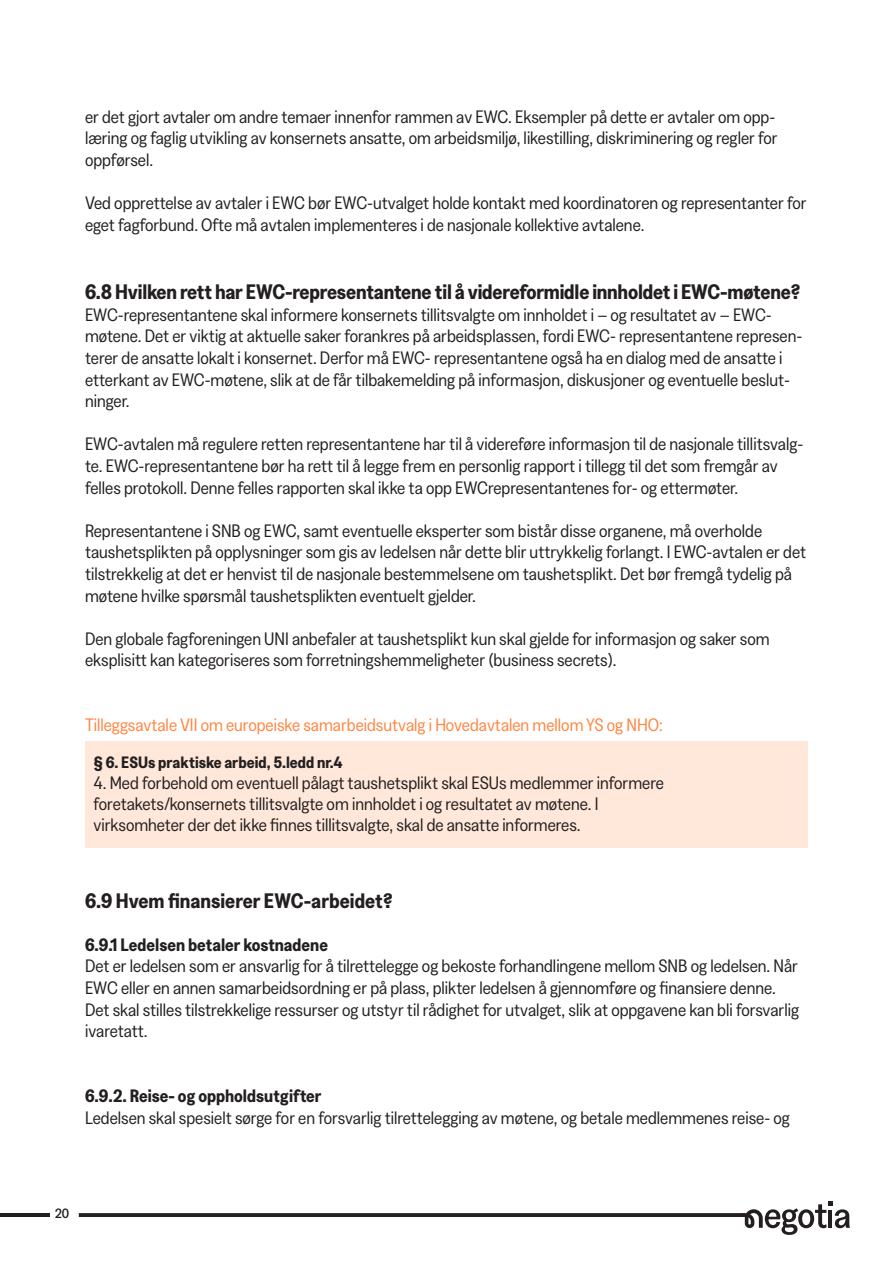
<style>
.page{position:relative;width:893px;height:1263px;background:#fff}
.page>*{position:absolute;margin:0;border:0;box-sizing:border-box;transform-origin:0 0}
.t1{font:700 21px "Greed";letter-spacing:-.01em;color:#231f20}
.t2{font:18px/21.6px "Greed";color:#231f20}
.t3{font:18px "Greed";color:#ff8542}
.t4{font:700 18px "Greed";color:#231f20}
.t5{font:700 16.5px "Greed";color:#231f20}
.t6{font:500 13.5px "Greed";color:#231f20}
</style>
<div class="page">
<div style="left:85px;top:741px;width:723px;height:106px;background:#ffe7d9"></div>
<hr style="left:0;top:1213px;width:50px;height:4px;background:#231f20">
<svg style="left:79px;top:1213px;width:663px;height:4px;background:#292526"></svg>
<svg style="left:742px;top:1201px;width:108px;height:34px"></svg>
<p class="t2" style="left:85px;top:106px;width:694px">er det gjort avtaler om andre temaer innenfor rammen av EWC. Eksempler på dette er avtaler om opp&shy;læring og faglig utvikling av konsernets ansatte, om arbeidsmiljø, likestilling, diskriminering og regler for oppførsel.</p>
<p class="t2" style="left:85px;top:193px;width:723px">Ved opprettelse av avtaler i EWC bør EWC-utvalget holde kontakt med koordinatoren og representanter for eget fagforbund. Ofte må avtalen implementeres i de nasjonale kollektive avtalene.</p>
<p class="t1" style="left:85px;top:282px;width:717px">6.8 Hvilken rett har EWC-representantene til å videreformidle innholdet i EWC-møtene?</p>
<p class="t2" style="left:85px;top:304px;width:719px">EWC-representantene skal informere konsernets tillitsvalgte om innholdet i – og resultatet av – EWC&shy;møtene. Det er viktig at aktuelle saker forankres på arbeidsplassen, fordi EWC- representantene represen&shy;terer de ansatte lokalt i konsernet. Derfor må EWC- representantene også ha en dialog med de ansatte i etterkant av EWC-møtene, slik at de får tilbakemelding på informasjon, diskusjoner og eventuelle beslut&shy;ninger.</p>
<p class="t2" style="left:85px;top:434px;width:720px">EWC-avtalen må regulere retten representantene har til å videreføre informasjon til de nasjonale tillitsvalg&shy;te. EWC-representantene bør ha rett til å legge frem en personlig rapport i tillegg til det som fremgår av felles protokoll. Denne felles rapporten skal ikke ta opp EWCrepresentantenes for- og ettermøter.</p>
<p class="t2" style="left:85px;top:520px;width:723px">Representantene i SNB og EWC, samt eventuelle eksperter som bistår disse organene, må overholde taushetsplikten på opplysninger som gis av ledelsen når dette blir uttrykkelig forlangt. I EWC-avtalen er det tilstrekkelig at det er henvist til de nasjonale bestemmelsene om taushetsplikt. Det bør fremgå tydelig på møtene hvilke spørsmål taushetsplikten eventuelt gjelder.</p>
<p class="t2" style="left:85px;top:628px;width:686px">Den globale fagforeningen UNI anbefaler at taushetsplikt kun skal gjelde for informasjon og saker som eksplisitt kan kategoriseres som forretningshemmeligheter (business secrets).</p>
<p class="t3" style="left:85px;top:716px;width:579px">Tilleggsavtale VII om europeiske samarbeidsutvalg i Hovedavtalen mellom YS og NHO:</p>
<p class="t5" style="left:94px;top:755px;width:251px">§ 6. ESUs praktiske arbeid, 5.ledd nr.4</p>
<p class="t2" style="left:94px;top:773px;width:572px;line-height:21px">4. Med forbehold om eventuell pålagt taushetsplikt skal ESUs medlemmer informere foretakets/konsernets tillitsvalgte om innholdet i og resultatet av møtene. I virksomheter der det ikke finnes tillitsvalgte, skal de ansatte informeres.</p>
<p class="t1" style="left:85px;top:890px;width:310px">6.9 Hvem finansierer EWC-arbeidet?</p>
<p class="t4" style="left:85px;top:936px;width:245px">6.9.1 Ledelsen betaler kostnadene</p>
<p class="t2" style="left:85px;top:956px;width:716px">Det er ledelsen som er ansvarlig for å tilrettelegge og bekoste forhandlingene mellom SNB og ledelsen. Når EWC eller en annen samarbeidsordning er på plass, plikter ledelsen å gjennomføre og finansiere denne.<br>Det skal stilles tilstrekkelige ressurser og utstyr til rådighet for utvalget, slik at oppgavene kan bli forsvarlig ivaretatt.</p>
<p class="t4" style="left:85px;top:1087px;width:238px">6.9.2. Reise- og oppholdsutgifter</p>
<p class="t2" style="left:85px;top:1107px;width:706px">Ledelsen skal spesielt sørge for en forsvarlig tilrettelegging av møtene, og betale medlemmenes reise- og</p>
<p class="t6" style="left:55px;top:1207px;width:16px">20</p>
</div>
